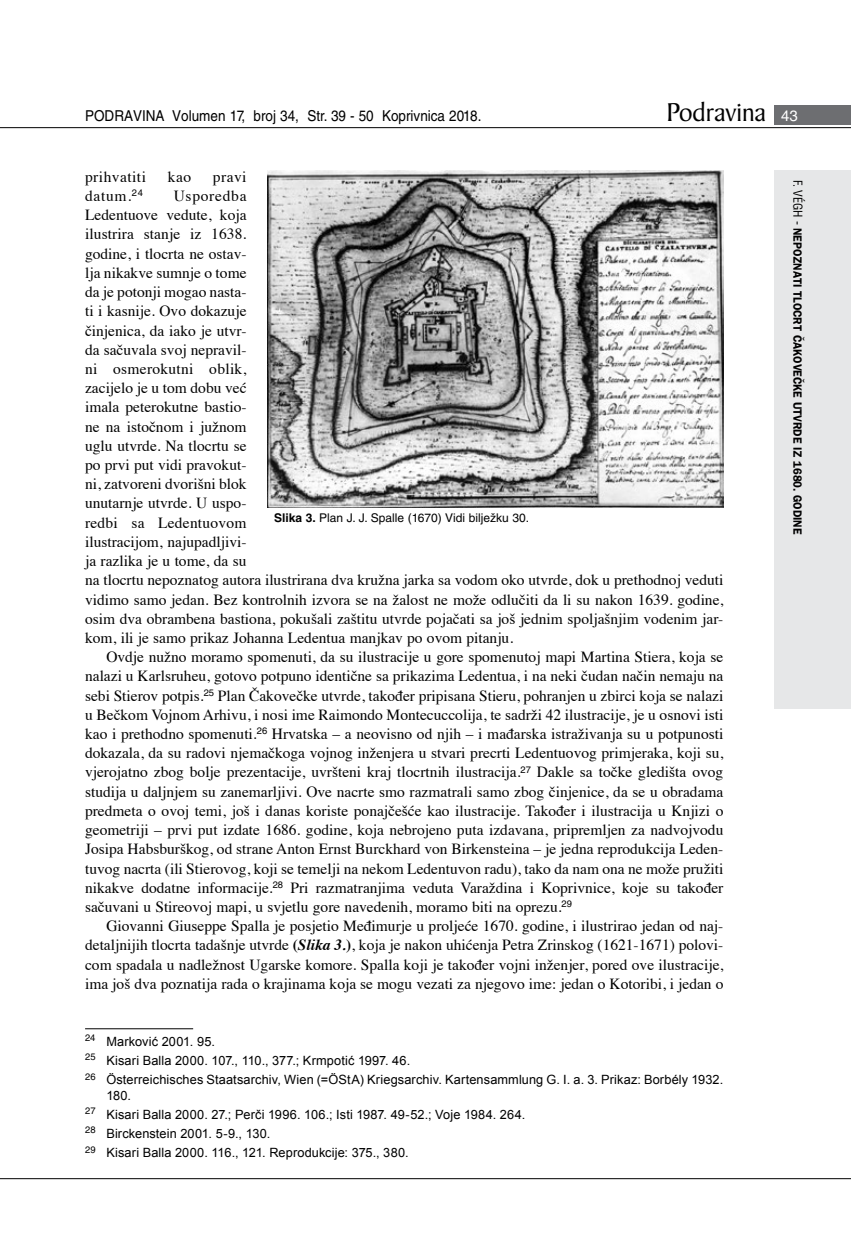
<style>
.page{position:relative;width:851px;height:1234px;background:#fff}
.page>*{position:absolute;margin:0;border:0;box-sizing:border-box;transform-origin:0 0}
.t1{font:27.6px "Baker Signet BT";color:#000}
.t2{font:15.45px/19.2px "Times";color:#000;text-align:justify}
.t3{font:15.45px "Times";letter-spacing:.03em;color:#000}
.t4{font:15px "Helvetica LT Skin 29";color:#000;scale:.9 1}
.t5{font:12.75px/19.2px "Arial";letter-spacing:.01em;color:#000}
.t6{font:600 12px "ITC Franklin Gothic Skin 29";letter-spacing:-.005em;color:#000;scale:.94 1}
.t7{font:12px "Helvetica LT Skin 29";color:#000}
.s1{font-family:"Helvetica LT Skin 29";font-size:15px;color:#fff}
.s2{font-weight:700}
.s3{font-weight:700;font-style:italic}
.s4{font-family:"Helvetica LT Skin 29";font-weight:400;font-stretch:condensed}
</style>
<div class="page">
<div style="left:774px;top:170px;width:76px;height:538px;background:#e6e7e8"></div>
<div style="left:774px;top:105px;width:76px;height:19px;background:#6d6e71"></div>
<hr style="left:0;top:127px;width:850px;height:1px;background:#000">
<hr style="left:0;top:1177px;width:850px;height:1px;background:#000">
<hr style="left:85px;top:1028px;width:108px;height:1px;background:#000">
<img style="left:268px;top:170px;width:455px;height:337px">
<p class="t4" style="left:85px;top:107px;width:442px">PODRAVINA Volumen 17, broj 34, Str. 39 - 50 Koprivnica 2018.</p>
<h1 class="t1" style="left:666px;top:95px;width:133px">Podravina <span class="s1">43</span></h1>
<p class="t3" style="left:85px;top:162px;width:62px">prihvatiti</p>
<p class="t2" style="left:168px;top:166px;width:25px">kao</p>
<p class="t2" style="left:213px;top:166px;width:35px">pravi</p>
<p class="t2" style="left:85px;top:185px;width:59px">datum.<sup>24</sup></p>
<p class="t2" style="left:85px;top:185px;width:639px;text-align:left;text-indent:89px">Usporedba<br>Ledentuove vedute, koja<br>ilustrira stanje iz 1638.<br>godine, i tlocrta ne ostav-<br>lja nikakve sumnje o tome<br>da je potonji mogao nasta-<br>ti i kasnije. Ovo dokazuje<br>činjenica, da iako je utvr-<br>da sačuvala svoj nepravil-<br>ni osmerokutni oblik,<br>zacijelo je u tom dobu već<br>imala peterokutne bastio-<br>ne na istočnom i južnom<br>uglu utvrde. Na tlocrtu se<br>po prvi put vidi pravokut-<br>ni, zatvoreni dvorišni blok<br>unutarnje utvrde. U uspo-<br>redbi sa Ledentuovom<br>ilustracijom, najupadljivi-<br>ja razlika je u tome, da su<br>na tlocrtu nepoznatog autora ilustrirana dva kružna jarka sa vodom oko utvrde, dok u prethodnoj veduti vidimo samo jedan. Bez kontrolnih izvora se na žalost ne može odlučiti da li su nakon 1639. godine, osim dva obrambena bastiona, pokušali zaštitu utvrde pojačati sa još jednim spoljašnjim vodenim jar&shy;kom, ili je samo prikaz Johanna Ledentua manjkav po ovom pitanju.</p>
<p class="t2" style="left:85px;top:646px;width:639px;text-indent:21px">Ovdje nužno moramo spomenuti, da su ilustracije u gore spomenutoj mapi Martina Stiera, koja se nalazi u Karlsruheu, gotovo potpuno identične sa prikazima Ledentua, i na neki čudan način nemaju na sebi Stierov potpis.<sup>25</sup> Plan Čakovečke utvrde, također pripisana Stieru, pohranjen u zbirci koja se nalazi u Bečkom Vojnom Arhivu, i nosi ime Raimondo Montecuccolija, te sadrži 42 ilustracije, je u osnovi isti kao i prethodno spomenuti.<sup>26</sup> Hrvatska – a neovisno od njih – i mađarska istraživanja su u potpunosti dokazala, da su radovi njemačkoga vojnog inženjera u stvari precrti Ledentuovog primjeraka, koji su, vjerojatno zbog bolje prezentacije, uvršteni kraj tlocrtnih ilustracija.<sup>27</sup> Dakle sa točke gledišta ovog studija u daljnjem su zanemarljivi. Ove nacrte smo razmatrali samo zbog činjenice, da se u obradama predmeta o ovoj temi, još i danas koriste ponajčešće kao ilustracije. Također i ilustracija u Knjizi o geometriji – prvi put izdate 1686. godine, koja nebrojeno puta izdavana, pripremljen za nadvojvodu Josipa Habsburškog, od strane Anton Ernst Burckhard von Birkensteina – je jedna reprodukcija Leden&shy;tuvog nacrta (ili Stierovog, koji se temelji na nekom Ledentuvon radu), tako da nam ona ne može pružiti nikakve dodatne informacije.<sup>28</sup> Pri razmatranjima veduta Varaždina i Koprivnice, koje su također sačuvani u Stireovoj mapi, u svjetlu gore navedenih, moramo biti na oprezu.<sup>29</sup></p>
<p class="t2" style="left:85px;top:914px;width:639px;text-indent:21px">Giovanni Giuseppe Spalla je posjetio Međimurje u proljeće 1670. godine, i ilustrirao jedan od naj&shy;detaljnijih tlocrta tadašnje utvrde <span class="s2">(</span><span class="s3">Slika 3.</span><span class="s2">)</span>, koja je nakon uhićenja Petra Zrinskog (1621-1671) polovi&shy;com spadala u nadležnost Ugarske komore. Spalla koji je također vojni inženjer, pored ove ilustracije, ima još dva poznatija rada o krajinama koja se mogu vezati za njegovo ime: jedan o Kotoribi, i jedan o</p>
<p class="t7" style="left:274px;top:511px;width:256px"><span class="s2">Slika 3.</span> Plan J. J. Spalle (1670) Vidi bilježku 30.</p>
<p class="t5" style="left:85px;top:1031px;width:639px"><sup>24</sup> Marković 2001. 95.<br><sup>25</sup> Kisari Balla 2000. 107., 110., 377.; Krmpotić 1997. 46.<br><sup>26</sup> Österreichisches Staatsarchiv, Wien (=ÖStA) Kriegsarchiv. Kartensammlung G. I. a. 3. Prikaz: Borbély 1932.</p>
<p class="t5" style="left:85px;top:1085px;width:441px;text-indent:21px">180.<br><sup>27</sup> Kisari Balla 2000. 27.; Perči 1996. 106.; Isti 1987. 49-52.; Voje 1984. 264.<br><sup>28</sup> Birckenstein 2001. 5-9., 130.<br><sup>29</sup> Kisari Balla 2000. 116., 121. Reprodukcije: 375., 380.</p>
<p class="t6" style="left:804px;top:180px;width:378px;rotate:90deg"><span class="s4">F. VÉGH -</span> NEPOZNATI TLOCRT ČAKOVEČKE UTVRDE IZ 1680. GODINE</p>
</div>
